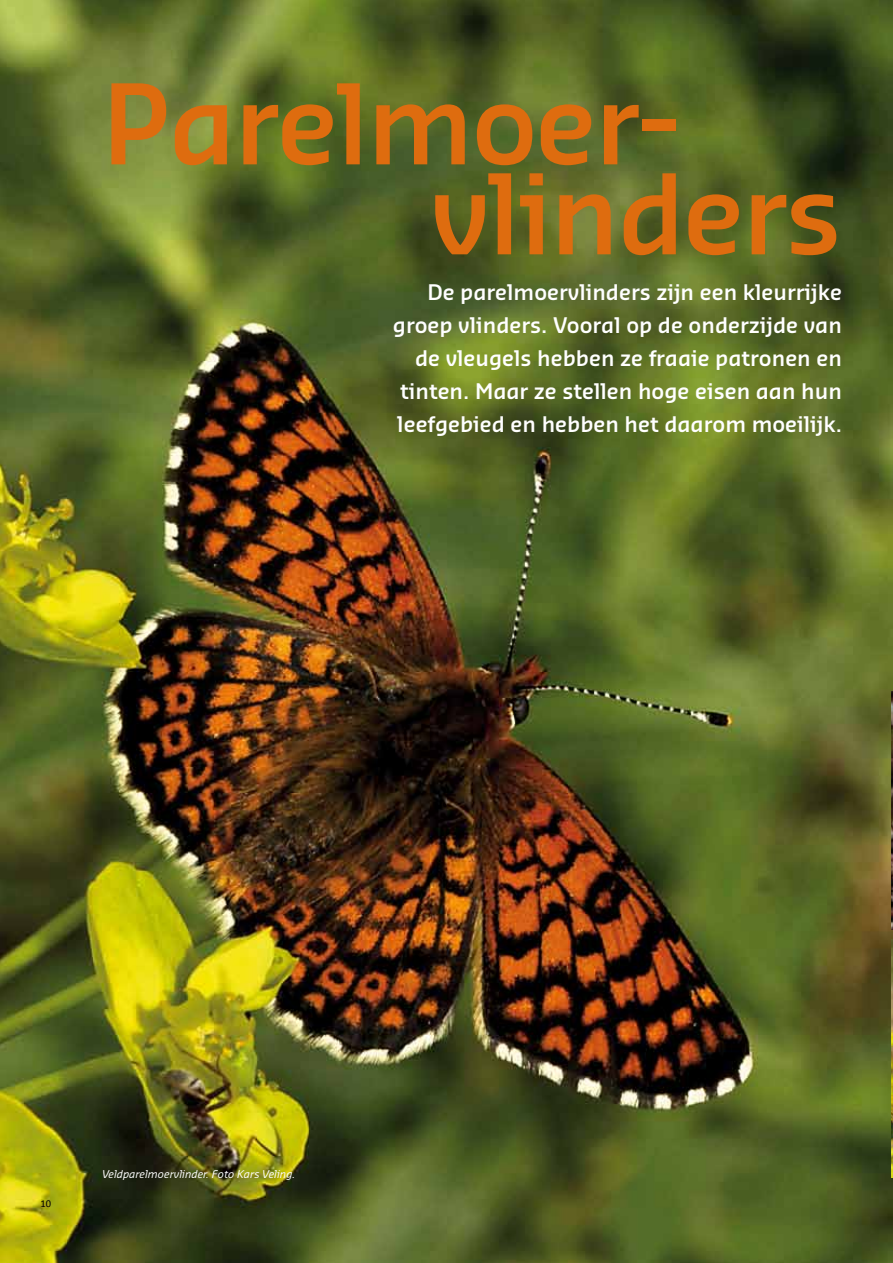
<style>
.page{position:relative;width:893px;height:1263px;background:#fff}
.page>*{position:absolute;margin:0;border:0;box-sizing:border-box;transform-origin:0 0}
.t1{font:600 108px/90px "Sansa Std";letter-spacing:-.02em;color:#de6c0f}
.t2{font:600 21px/33px "Sansa Std";color:#fff;text-align:right}
.t3{font:italic 10.5px "Sansa Std";color:#fff}
.t4{font:10.5px "Calibri";color:#000}
</style>
<div class="page">
<img style="left:0;top:0;width:893px;height:1263px">
<img style="left:892px;top:940px;width:1px;height:238px">
<img style="left:892px;top:691px;width:1px;height:238px">
<h1 class="t1" style="left:430px;top:74px;width:413px;text-indent:-328px">Parelmoer&shy;vlinders</h1>
<p class="t2" style="left:393px;top:274px;width:451px">De parelmoervlinders zijn een kleurrijke groep vlinders. Vooral op de onderzijde van de vleugels hebben ze fraaie patronen en tinten. Maar ze stellen hoge eisen aan hun leefgebied en hebben het daarom moeilijk.</p>
<p class="t4" style="left:40px;top:1197px;width:12px">10</p>
<p class="t3" style="left:102px;top:1167px;width:195px">Veldparelmoervlinder. Foto Kars Veling.</p>
</div>
